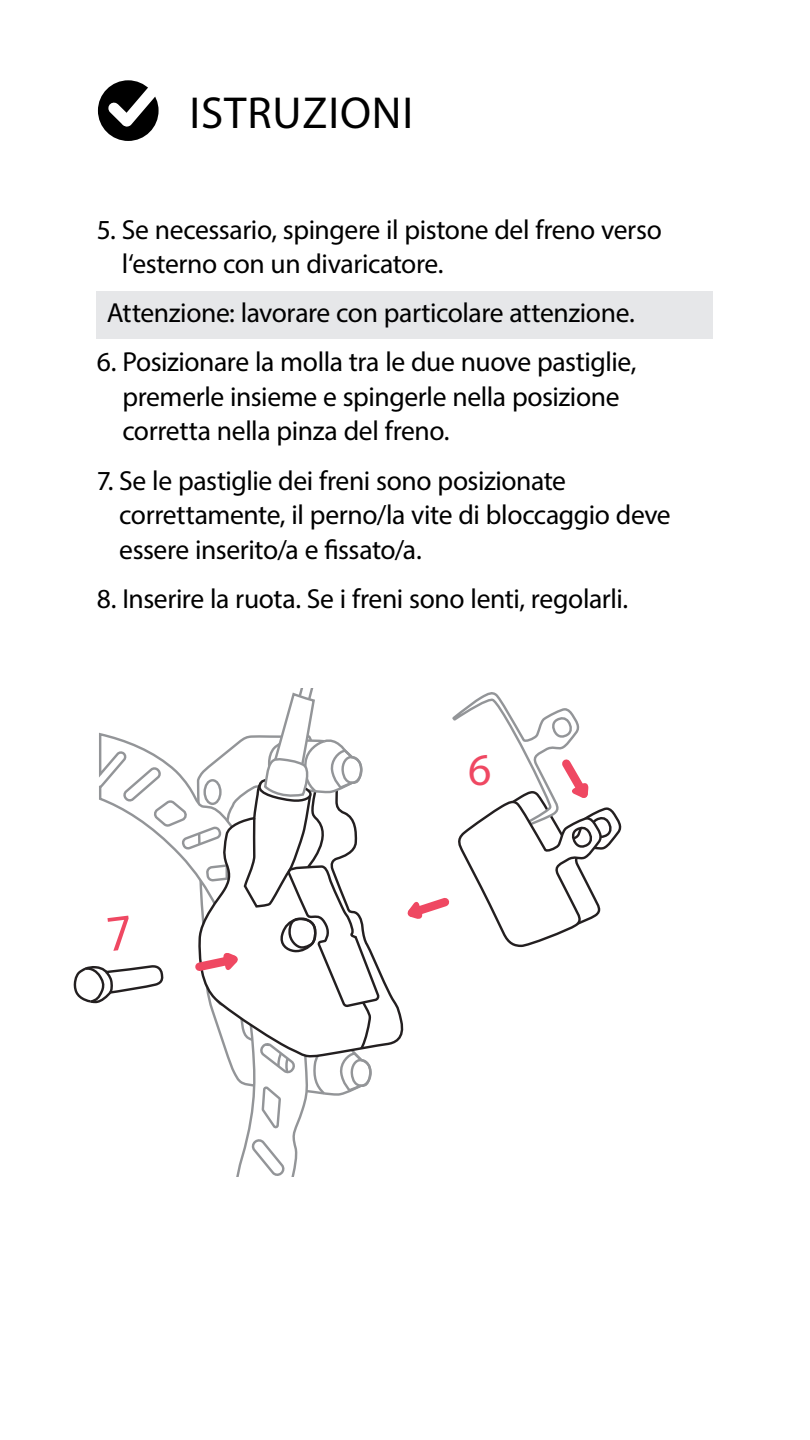
<style>
.page{position:relative;width:810px;height:1440px;background:#fff}
.page>*{position:absolute;margin:0;border:0;box-sizing:border-box;transform-origin:0 0}
.t1{font:45.53px "Myriad Pro";color:#ef4862}
.t2{font:45px "Myriad Pro";letter-spacing:.02em;color:#000}
.t3{font:27.6px/34.5px "Myriad Pro";letter-spacing:-.015em;color:#000}
</style>
<div class="page">
<svg style="left:98px;top:80px;width:61px;height:61px"></svg>
<svg style="left:98px;top:80px;width:61px;height:57px"></svg>
<svg style="left:99px;top:732px;width:208px;height:445px"></svg>
<svg style="left:374px;top:957px;width:30px;height:91px"></svg>
<svg style="left:73px;top:963px;width:92px;height:41px"></svg>
<svg style="left:407px;top:692px;width:215px;height:256px"></svg>
<svg style="left:189px;top:688px;width:185px;height:409px"></svg>
<div style="left:97px;top:292px;width:616px;height:47px;background:#e6e7e9"></div>
<svg style="left:107px;top:916px;width:25px;height:35px"></svg>
<h2 class="t2" style="left:189px;top:85px;width:225px">ISTRUZIONI</h2>
<p class="t3" style="left:122px;top:212px;width:541px;text-indent:-25px">5. Se necessario, spingere il pistone del freno verso l‘esterno con un divaricatore.</p>
<p class="t3" style="left:107px;top:295px;width:529px">Attenzione: lavorare con particolare attenzione.</p>
<p class="t3" style="left:122px;top:344px;width:516px;text-indent:-25px">6. Posizionare la molla tra le due nuove pastiglie, premerle insieme e spingerle nella posizione corretta nella pinza del freno.</p>
<p class="t3" style="left:119px;top:463px;width:553px;text-indent:-22px">7. Se le pastiglie dei freni sono posizionate correttamente, il perno/la vite di bloccaggio deve essere inserito/a e fissato/a.</p>
<p class="t3" style="left:97px;top:581px;width:533px">8. Inserire la ruota. Se i freni sono lenti, regolarli.</p>
<h1 class="t1" style="left:468px;top:742px;width:25px">6</h1>
</div>
